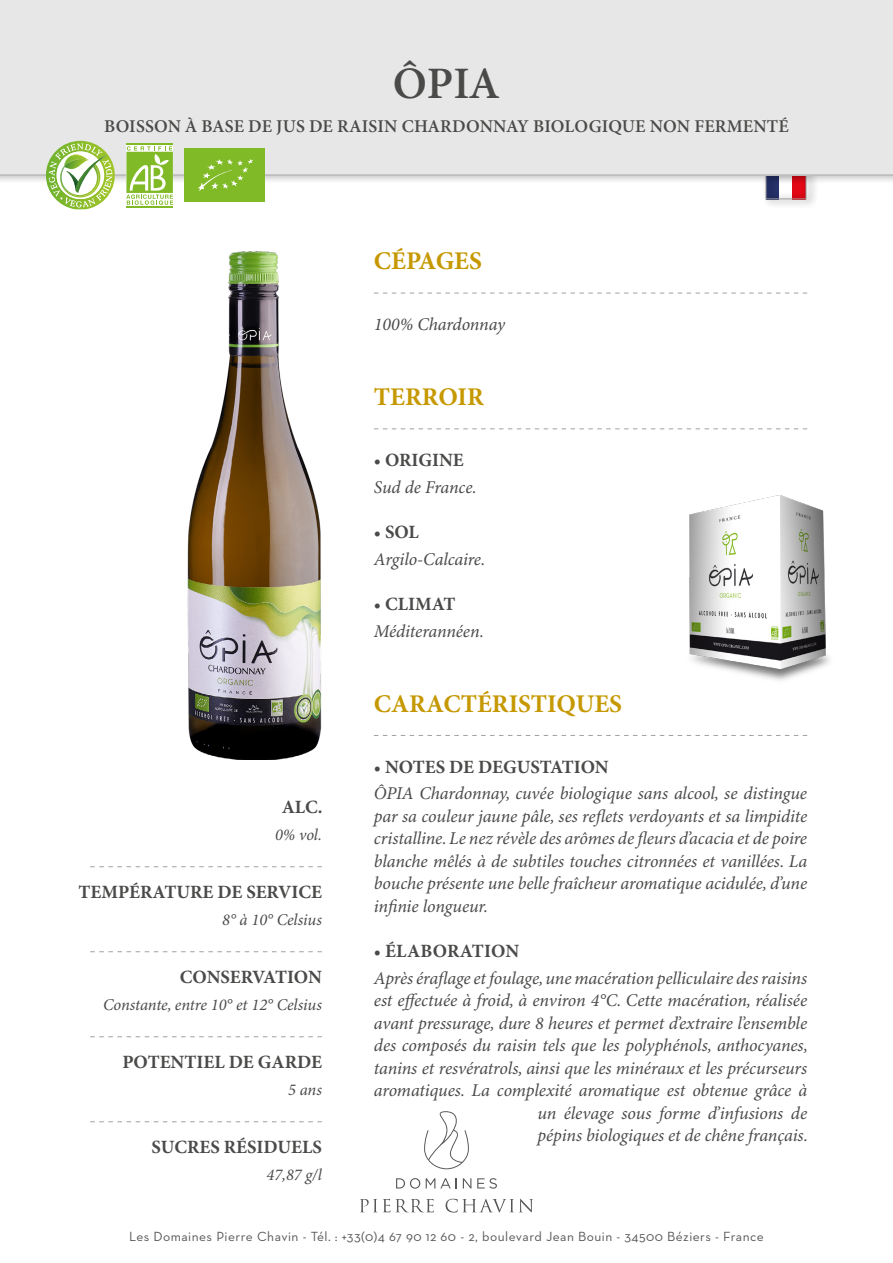
<style>
.page{position:relative;width:893px;height:1263px;background:#fff}
.page>*{position:absolute;margin:0;border:0;box-sizing:border-box;transform-origin:0 0}
.t1{font:600 45px "Minion Pro";color:#4a4a49}
.t2{font:700 25.5px "Minion Pro";color:#c69800}
.t3{font:700 18.75px "Minion Pro";color:#4a4a49}
.t4{font:italic 18px/22.5px "Minion Pro";letter-spacing:-.01em;color:#4a4a49;text-align:justify}
.t5{font:600 18px "Minion Pro";letter-spacing:.01em;color:#4a4a49}
.t6{font:italic 16.5px "Minion Pro";letter-spacing:-.01em;color:#4a4a49}
.t7{font:13.5px "Neutra Text";letter-spacing:.035em;color:#575756}
.s1{font-size:18px}
</style>
<div class="page">
<svg style="left:396px;top:1178px;width:24px;height:11px"></svg>
<svg style="left:426px;top:1178px;width:31px;height:10px"></svg>
<svg style="left:463px;top:1178px;width:8px;height:10px"></svg>
<svg style="left:477px;top:1178px;width:20px;height:11px"></svg>
<svg style="left:360px;top:1199px;width:74px;height:13px"></svg>
<svg style="left:446px;top:1199px;width:87px;height:13px"></svg>
<svg style="left:424px;top:1111px;width:45px;height:58px"></svg>
<div style="left:761px;top:166px;width:58px;height:43px;background:#000;opacity:.25"></div>
<div style="left:766px;top:174px;width:40px;height:25px;border:1px solid #9d9d9c"></div>
<svg style="left:374px;top:293px;width:433px;height:1px"></svg>
<svg style="left:374px;top:428px;width:433px;height:1px"></svg>
<svg style="left:374px;top:735px;width:433px;height:1px"></svg>
<svg style="left:90px;top:866px;width:232px;height:1px"></svg>
<svg style="left:90px;top:951px;width:232px;height:1px"></svg>
<svg style="left:90px;top:1036px;width:232px;height:1px"></svg>
<svg style="left:90px;top:1121px;width:232px;height:1px"></svg>
<div style="left:0;top:0;width:893px;height:185px;background:#000;opacity:.25"></div>
<div style="left:0;top:0;width:893px;height:175px;background:#e7e7e7"></div>
<svg style="left:46px;top:141px;width:69px;height:68px"></svg>
<div style="left:185px;top:148px;width:80px;height:54px;background:#80ba27"></div>
<svg style="left:198px;top:159px;width:55px;height:32px"></svg>
<hr style="left:126px;top:143px;width:47px;height:2px;background:#80ba27">
<hr style="left:126px;top:206px;width:47px;height:1px;background:#80ba27">
<svg style="left:126px;top:145px;width:47px;height:60px"></svg>
<img style="left:187px;top:251px;width:134px;height:508px">
<img style="left:689px;top:495px;width:141px;height:186px">
<h1 class="t1" style="left:393px;top:56px;width:109px">ÔPIA</h1>
<p class="t5" style="left:104px;top:115px;width:686px">BOISSON À BASE DE JUS DE RAISIN CHARDONNAY BIOLOGIQUE NON FERMENTÉ</p>
<h2 class="t2" style="left:374px;top:246px;width:110px">CÉPAGES</h2>
<p class="t4" style="left:374px;top:314px;width:133px">100% Chardonnay</p>
<h2 class="t2" style="left:374px;top:382px;width:112px">TERROIR</h2>
<p class="t3" style="left:374px;top:449px;width:91px"><span class="s1">•</span> ORIGINE</p>
<p class="t4" style="left:374px;top:476px;width:104px">Sud de France.</p>
<p class="t3" style="left:374px;top:521px;width:46px"><span class="s1">•</span> SOL</p>
<p class="t4" style="left:374px;top:548px;width:113px">Argilo-Calcaire.</p>
<p class="t3" style="left:374px;top:593px;width:83px"><span class="s1">•</span> CLIMAT</p>
<p class="t4" style="left:374px;top:620px;width:111px">Méditerannéen.</p>
<p class="t3" style="left:282px;top:796px;width:43px">ALC.</p>
<p class="t6" style="left:275px;top:825px;width:48px">0% vol.</p>
<p class="t3" style="left:79px;top:881px;width:245px">TEMPÉRATURE DE SERVICE</p>
<p class="t6" style="left:222px;top:910px;width:101px">8° à 10° Celsius</p>
<p class="t3" style="left:180px;top:966px;width:144px">CONSERVATION</p>
<p class="t6" style="left:103px;top:995px;width:220px">Constante, entre 10° et 12° Celsius</p>
<p class="t3" style="left:122px;top:1051px;width:201px">POTENTIEL DE GARDE</p>
<p class="t6" style="left:288px;top:1080px;width:35px">5 ans</p>
<p class="t3" style="left:152px;top:1136px;width:172px">SUCRES RÉSIDUELS</p>
<p class="t6" style="left:266px;top:1165px;width:57px">47,87 g/l</p>
<h2 class="t2" style="left:374px;top:688px;width:250px">CARACTÉRISTIQUES</h2>
<p class="t3" style="left:374px;top:755px;width:236px"><span class="s1">•</span> NOTES DE DEGUSTATION</p>
<p class="t4" style="left:374px;top:783px;width:435px">ÔPIA Chardonnay, cuvée biologique sans alcool, se distingue par sa couleur jaune pâle, ses reflets verdoyants et sa limpidite cristalline. Le nez révèle des arômes de fleurs d’acacia et de poire blanche mêlés à de subtiles touches citronnées et vanillées. La bouche présente une belle fraîcheur aromatique acidulée, d’une infinie longueur.</p>
<p class="t3" style="left:374px;top:940px;width:147px"><span class="s1">•</span> ÉLABORATION</p>
<p class="t4" style="left:374px;top:967px;width:435px;text-align:right">Après éraflage et foulage, une macération pelliculaire des raisins est effectuée à froid, à environ 4°C. Cette macération, réalisée avant pressurage, dure 8 heures et permet d’extraire l’ensemble des composés du raisin tels que les polyphénols, anthocyanes, tanins et resvératrols, ainsi que les minéraux et les précurseurs aromatiques. La complexité aromatique est obtenue grâce à un élevage sous forme d’infusions de<br>pépins biologiques et de chêne français.</p>
<p class="t7" style="left:129px;top:1228px;width:636px">Les Domaines Pierre Chavin - Tél. : +33(0)4 67 90 12 60 - 2, boulevard Jean Bouin - 34500 Béziers - France</p>
</div>
